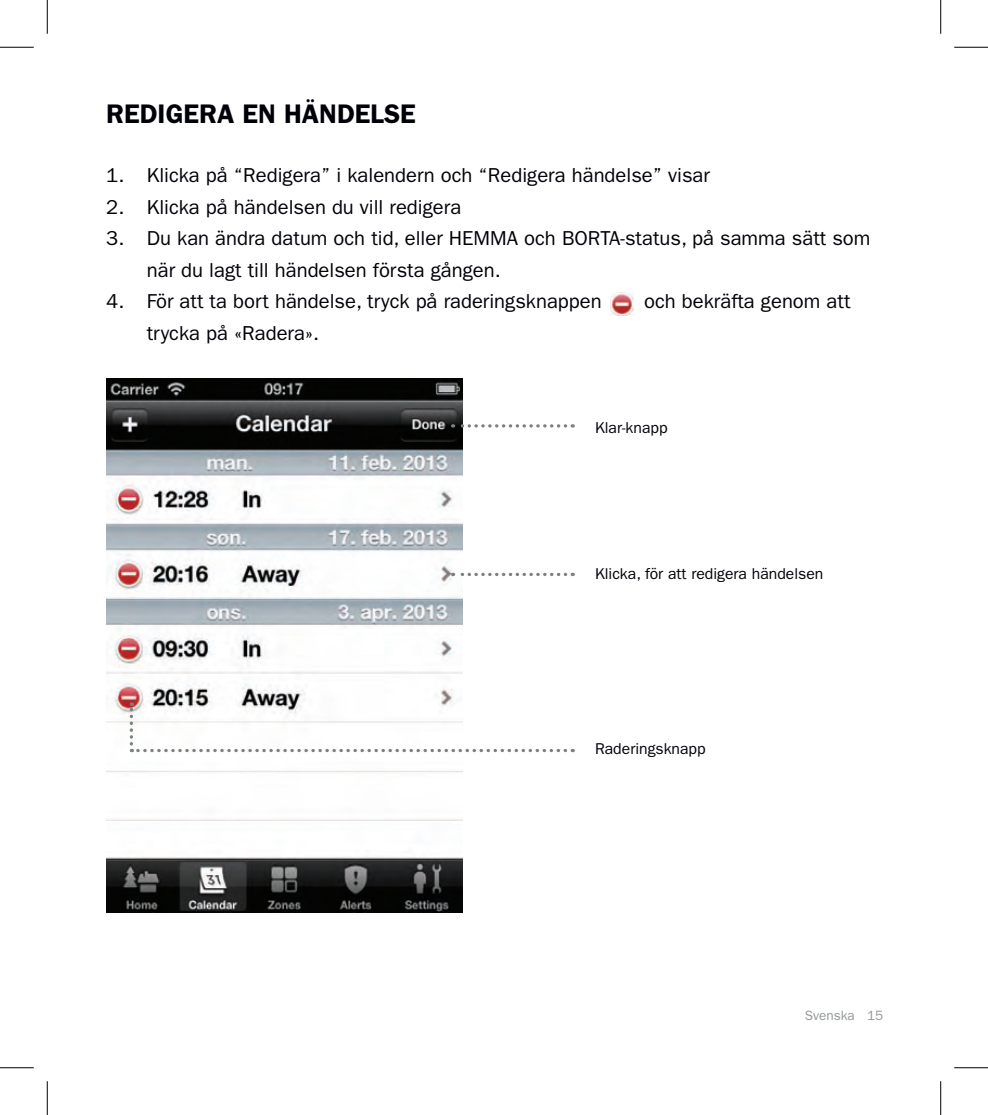
<style>
.page{position:relative;width:988px;height:1115px;background:#fff}
.page>*{position:absolute;margin:0;border:0;box-sizing:border-box;transform-origin:0 0}
.t1{font:600 27px "ITC Franklin Gothic Std";color:#000008}
.t2{font:20.25px/31.5px "ITC Franklin Gothic Std";color:#000008}
.t3{font:15.75px "ITC Franklin Gothic Std";color:#000008}
.t4{font:13.5px "ITC Franklin Gothic Std";color:#929799}
</style>
<div class="page">
<img style="left:106px;top:379px;width:356px;height:533px">
<svg style="left:452px;top:424px;width:113px;height:4px"></svg>
<svg style="left:452px;top:573px;width:113px;height:3px"></svg>
<svg style="left:130px;top:702px;width:435px;height:50px"></svg>
<img style="left:610px;top:292px;width:23px;height:23px">
<hr style="left:0;top:47px;width:34px;height:1px;background:#000">
<hr style="left:954px;top:47px;width:33px;height:1px;background:#000">
<hr style="left:0;top:1067px;width:34px;height:1px;background:#000">
<hr style="left:954px;top:1067px;width:33px;height:1px;background:#000">
<hr style="left:47px;top:0;width:1px;height:34px;background:#000">
<hr style="left:47px;top:1081px;width:1px;height:34px;background:#000">
<hr style="left:940px;top:0;width:1px;height:34px;background:#000">
<hr style="left:940px;top:1081px;width:1px;height:34px;background:#000">
<h1 class="t1" style="left:106px;top:98px;width:311px">REDIGERA EN HÄNDELSE</h1>
<p class="t2" style="left:106px;top:160px;width:605px">1. Klicka på “Redigera” i kalendern och “Redigera händelse” visar</p>
<p class="t2" style="left:106px;top:191px;width:356px">2. Klicka på händelsen du vill redigera</p>
<p class="t2" style="left:147px;top:223px;width:725px;text-indent:-40px">3. Du kan ändra datum och tid, eller HEMMA och BORTA-status, på samma sätt som när du lagt till händelsen första gången.</p>
<p class="t2" style="left:106px;top:286px;width:497px">4. För att ta bort händelse, tryck på raderingsknappen</p>
<p class="t2" style="left:644px;top:286px;width:208px">och bekräfta genom att</p>
<p class="t2" style="left:147px;top:317px;width:174px">trycka på «Radera».</p>
<p class="t3" style="left:595px;top:418px;width:74px">Klar-knapp</p>
<p class="t3" style="left:595px;top:565px;width:230px">Klicka, för att redigera händelsen</p>
<p class="t3" style="left:595px;top:739px;width:112px">Raderingsknapp</p>
<p class="t4" style="left:804px;top:1007px;width:80px">Svenska 15</p>
</div>
